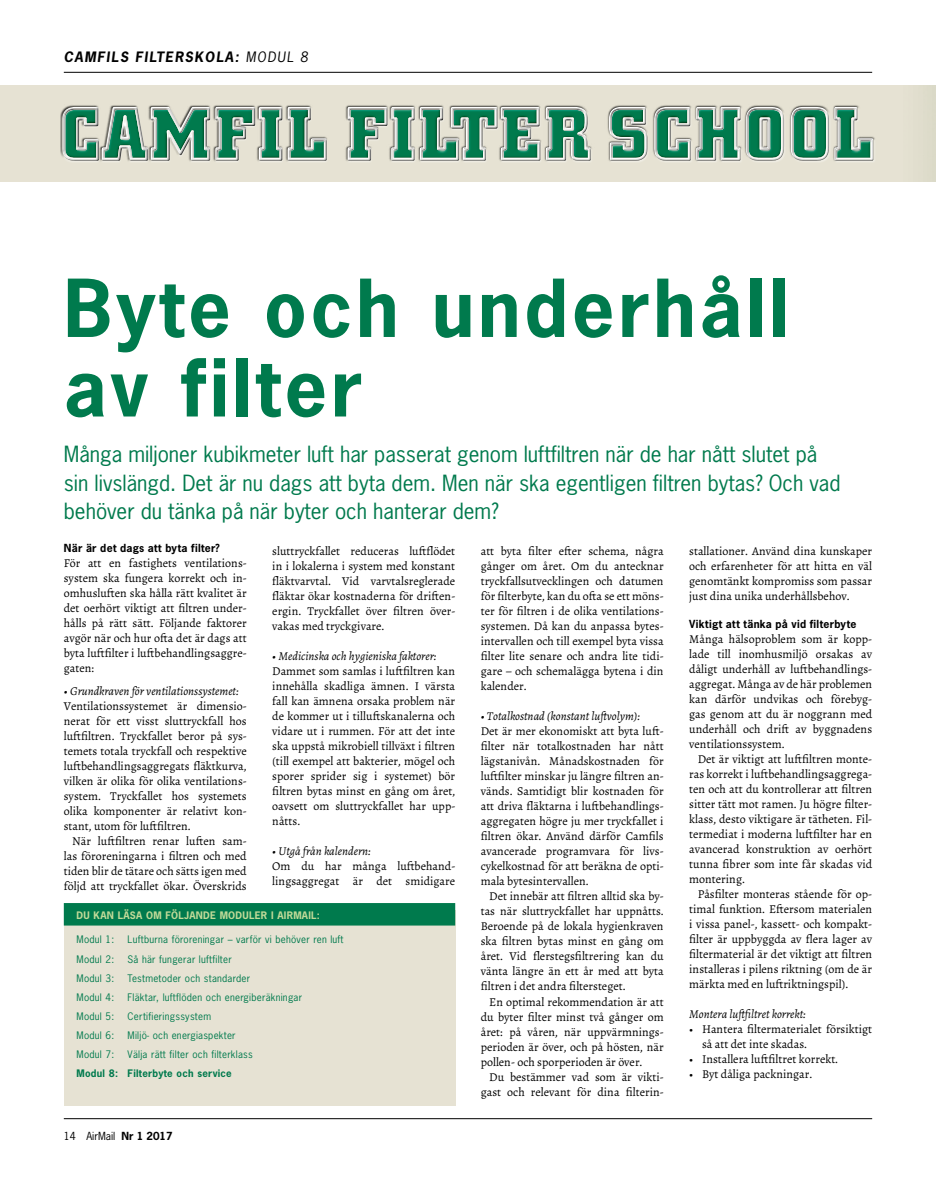
<style>
.page{position:relative;width:936px;height:1191px;background:#fff}
.page>*{position:absolute;margin:0;border:0;box-sizing:border-box;transform-origin:0 0}
.t1{font:700 75px/79.5px "News Gothic";letter-spacing:.05em;color:#007a4d}
.t2{font:21px/28.5px "News Gothic";color:#007a4d}
.t3{font:italic 700 13.5px "News Gothic";letter-spacing:.1em;color:#000}
.t4{font:12px/15px "Alegreya";color:#000;text-align:justify}
.t5{font:italic 12px "Alegreya";color:#000}
.t6{font:700 10.5px "News Gothic";letter-spacing:.03em;color:#000}
.t7{font:10.5px "News Gothic";color:#000}
.t8{font:9.75px "News Gothic";letter-spacing:.025em;color:#007a4d}
.t9{font:700 9.75px "News Gothic";letter-spacing:.025em;color:#c1da98}
.t10{font:700 9.75px "News Gothic";letter-spacing:.025em;color:#007a4d}
.s1{font-weight:400}
.s2{font-weight:700}
</style>
<div class="page">
<hr style="left:64px;top:1118px;width:808px;height:1px;background:#000">
<hr style="left:64px;top:72px;width:808px;height:1px;background:#000">
<div style="left:0;top:85px;width:935px;height:97px;background:#e6e2d3"></div>
<div style="left:59px;top:104px;width:816px;height:57px;background:#fff;opacity:.75"></div>
<svg style="left:61px;top:106px;width:814px;height:57px"></svg>
<div style="left:64px;top:910px;width:391px;height:195px;background:#e6e2d3"></div>
<div style="left:64px;top:903px;width:391px;height:22px;background:#007a4d"></div>
<p class="t3" style="left:64px;top:48px;width:246px">CAMFILS FILTERSKOLA: <span class="s1">MODUL 8</span></p>
<h1 class="t1" style="left:64px;top:267px;width:726px">Byte och underhåll av filter</h1>
<h2 class="t2" style="left:64px;top:440px;width:778px">Många miljoner kubikmeter luft har passerat genom luftfiltren när de har nått slutet på sin livslängd. Det är nu dags att byta dem. Men när ska egentligen filtren bytas? Och vad behöver du tänka på när byter och hanterar dem?</h2>
<p class="t6" style="left:64px;top:540px;width:158px">När är det dags att byta filter?</p>
<p class="t4" style="left:64px;top:555px;width:184px">För att en fastighets ventilations&shy;system ska fungera korrekt och in&shy;omhusluften ska hålla rätt kvalitet är det oerhört viktigt att filtren under&shy;hålls på rätt sätt. Följande faktorer avgör när och hur ofta det är dags att byta luftfilter i luftbehandlingsaggre&shy;gaten:</p>
<p class="t5" style="left:64px;top:684px;width:176px">• Grundkraven för ventilationssystemet:</p>
<p class="t4" style="left:64px;top:698px;width:184px">Ventilationssystemet är dimensio&shy;nerat för ett visst sluttryckfall hos luftfiltren. Tryckfallet beror på sys&shy;temets totala tryckfall och respektive luftbehandlingsaggregats fläktkurva, vilken är olika för olika ventilations&shy;system. Tryckfallet hos systemets olika komponenter är relativt kon&shy;stant, utom för luftfiltren.</p>
<p class="t4" style="left:64px;top:833px;width:184px;text-indent:9px">När luftfiltren renar luften sam&shy;las föroreningarna i filtren och med tiden blir de tätare och sätts igen med följd att tryckfallet ökar. Överskrids</p>
<p class="t4" style="left:272px;top:544px;width:184px">sluttryckfallet reduceras luftflödet in i lokalerna i system med konstant fläktvarvtal. Vid varvtalsreglerade fläktar ökar kostnaderna för driften&shy;ergin. Tryckfallet över filtren över&shy;vakas med tryckgivare.</p>
<p class="t5" style="left:272px;top:649px;width:166px">• Medicinska och hygieniska faktorer:</p>
<p class="t4" style="left:272px;top:664px;width:184px">Dammet som samlas i luftfiltren kan innehålla skadliga ämnen. I värsta fall kan ämnena orsaka problem när de kommer ut i tilluftskanalerna och vidare ut i rummen. För att det inte ska uppstå mikrobiell tillväxt i filtren (till exempel att bakterier, mögel och sporer sprider sig i systemet) bör filtren bytas minst en gång om året, oavsett om sluttryckfallet har upp&shy;nåtts.</p>
<p class="t5" style="left:272px;top:844px;width:100px">• Utgå från kalendern:</p>
<p class="t4" style="left:272px;top:859px;width:184px">Om du har många luftbehand&shy;lingsaggregat är det smidigare</p>
<p class="t9" style="left:77px;top:909px;width:245px">DU KAN LÄSA OM FÖLJANDE MODULER I AIRMAIL:</p>
<p class="t8" style="left:77px;top:933px;width:39px">Modul 1:</p>
<p class="t8" style="left:128px;top:933px;width:217px">Luftburna föroreningar – varför vi behöver ren luft</p>
<p class="t8" style="left:77px;top:952px;width:39px">Modul 2:</p>
<p class="t8" style="left:128px;top:952px;width:106px">Så här fungerar luftfilter</p>
<p class="t8" style="left:77px;top:971px;width:39px">Modul 3:</p>
<p class="t8" style="left:128px;top:971px;width:124px">Testmetoder och standarder</p>
<p class="t8" style="left:77px;top:991px;width:39px">Modul 4:</p>
<p class="t8" style="left:128px;top:991px;width:176px">Fläktar, luftflöden och energiberäkningar</p>
<p class="t8" style="left:77px;top:1010px;width:39px">Modul 5:</p>
<p class="t8" style="left:128px;top:1010px;width:85px">Certifieringssystem</p>
<p class="t8" style="left:77px;top:1029px;width:39px">Modul 6:</p>
<p class="t8" style="left:128px;top:1029px;width:109px">Miljö- och energiaspekter</p>
<p class="t8" style="left:77px;top:1048px;width:39px">Modul 7:</p>
<p class="t8" style="left:128px;top:1048px;width:127px">Välja rätt filter och filterklass</p>
<p class="t10" style="left:77px;top:1067px;width:157px">Modul 8: Filterbyte och service</p>
<p class="t7" style="left:64px;top:1129px;width:110px">14 AirMail <span class="s2">Nr 1 2017</span></p>
<p class="t4" style="left:480px;top:544px;width:184px">att byta filter efter schema, några gånger om året. Om du antecknar tryckfallsutvecklingen och datumen för filterbyte, kan du ofta se ett möns&shy;ter för filtren i de olika ventilations&shy;systemen. Då kan du anpassa bytes&shy;intervallen och till exempel byta vissa filter lite senare och andra lite tidi&shy;gare – och schemalägga bytena i din kalender.</p>
<p class="t5" style="left:480px;top:709px;width:161px">• Totalkostnad (konstant luftvolym):</p>
<p class="t4" style="left:480px;top:724px;width:184px">Det är mer ekonomiskt att byta luft&shy;filter när totalkostnaden har nått lägstanivån. Månadskostnaden för luftfilter minskar ju längre filtren an&shy;vänds. Samtidigt blir kostnaden för att driva fläktarna i luftbehandlings&shy;aggregaten högre ju mer tryckfallet i filtren ökar. Använd därför Camfils avancerade programvara för livs&shy;cykelkostnad för att beräkna de opti&shy;mala bytesintervallen.</p>
<p class="t4" style="left:480px;top:889px;width:184px;text-indent:9px">Det innebär att filtren alltid ska by&shy;tas när sluttryckfallet har uppnåtts.<br>Beroende på de lokala hygienkraven ska filtren bytas minst en gång om året. Vid flerstegsfiltrering kan du vänta längre än ett år med att byta filtren i det andra filtersteget.</p>
<p class="t4" style="left:480px;top:994px;width:184px;text-indent:9px">En optimal rekommendation är att du byter filter minst två gånger om året: på våren, när uppvärmnings&shy;perioden är över, och på hösten, när pollen- och sporperioden är över.</p>
<p class="t4" style="left:480px;top:1069px;width:184px;text-align:right">Du bestämmer vad som är vikti&shy;gast och relevant för dina filterin-</p>
<p class="t4" style="left:689px;top:544px;width:184px">stallationer. Använd dina kunskaper och erfarenheter för att hitta en väl genomtänkt kompromiss som passar just dina unika underhållsbehov.</p>
<p class="t6" style="left:689px;top:617px;width:169px">Viktigt att tänka på vid filterbyte</p>
<p class="t4" style="left:689px;top:631px;width:184px">Många hälsoproblem som är kopp&shy;lade till inomhusmiljö orsakas av dåligt underhåll av luftbehandlings&shy;aggregat. Många av de här problemen kan därför undvikas och förebyg&shy;gas genom att du är noggrann med underhåll och drift av byggnadens ventilationssystem.</p>
<p class="t4" style="left:689px;top:751px;width:184px;text-indent:9px">Det är viktigt att luftfiltren monte&shy;ras korrekt i luftbehandlingsaggrega&shy;ten och att du kontrollerar att filtren sitter tätt mot ramen. Ju högre filter&shy;klass, desto viktigare är tätheten. Fil&shy;termediat i moderna luftfilter har en avancerad konstruktion av oerhört tunna fibrer som inte får skadas vid montering.</p>
<p class="t4" style="left:689px;top:886px;width:184px;text-indent:9px">Påsfilter monteras stående för op&shy;timal funktion. Eftersom materialen i vissa panel-, kassett- och kompakt&shy;filter är uppbyggda av flera lager av filtermaterial är det viktigt att filtren installeras i pilens riktning (om de är märkta med en luftriktningspil).</p>
<p class="t5" style="left:689px;top:1007px;width:118px">Montera luftfiltret korrekt:</p>
<p class="t4" style="left:702px;top:1021px;width:172px;text-indent:-13px">• Hantera filtermaterialet försiktigt så att det inte skadas.</p>
<p class="t4" style="left:689px;top:1051px;width:150px">• Installera luftfiltret korrekt.</p>
<p class="t4" style="left:689px;top:1066px;width:125px">• Byt dåliga packningar.</p>
</div>
